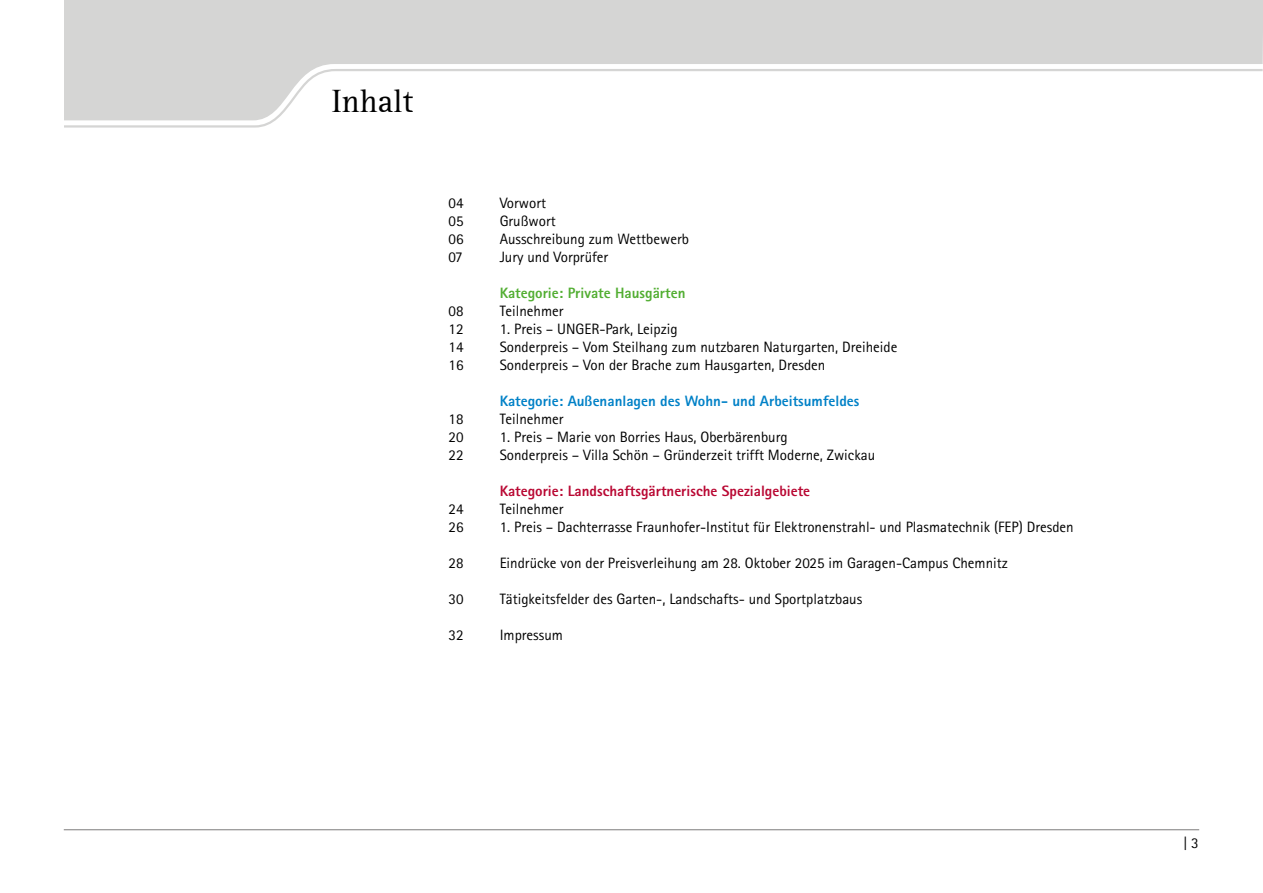
<style>
.page{position:relative;width:1263px;height:893px;background:#fff}
.page>*{position:absolute;margin:0;border:0;box-sizing:border-box;transform-origin:0 0}
.t1{font:33px "Rotis Serif";color:#000}
.t2{font:15px "Rotis Sans Serif";color:#000}
.t3{font:800 15px "Rotis Sans Serif";color:#0081c7}
.t4{font:800 15px "Rotis Sans Serif";color:#b90833}
.t5{font:800 15px "Rotis Sans Serif";color:#52ae32}
</style>
<div class="page">
<hr style="left:64px;top:829px;width:1135px;height:1px;background:#7c7b7b">
<div style="left:64px;top:0;width:1199px;height:68px;background:#d5d5d4"></div>
<svg style="left:64px;top:68px;width:1199px;height:60px"></svg>
<h1 class="t1" style="left:332px;top:82px;width:83px">Inhalt</h1>
<p class="t2" style="left:449px;top:194px;width:16px">04</p>
<p class="t2" style="left:500px;top:194px;width:48px">Vorwort</p>
<p class="t2" style="left:449px;top:212px;width:16px">05</p>
<p class="t2" style="left:500px;top:212px;width:58px">Grußwort</p>
<p class="t2" style="left:449px;top:230px;width:16px">06</p>
<p class="t2" style="left:500px;top:230px;width:191px">Ausschreibung zum Wettbewerb</p>
<p class="t2" style="left:449px;top:248px;width:16px">07</p>
<p class="t2" style="left:500px;top:248px;width:110px">Jury und Vorprüfer</p>
<p class="t5" style="left:500px;top:283px;width:187px">Kategorie: Private Hausgärten</p>
<p class="t2" style="left:449px;top:302px;width:16px">08</p>
<p class="t2" style="left:500px;top:302px;width:65px">Teilnehmer</p>
<p class="t2" style="left:449px;top:320px;width:16px">12</p>
<p class="t2" style="left:500px;top:320px;width:180px">1. Preis – UNGER-Park, Leipzig</p>
<p class="t2" style="left:449px;top:338px;width:16px">14</p>
<p class="t2" style="left:500px;top:338px;width:399px">Sonderpreis – Vom Steilhang zum nutzbaren Naturgarten, Dreiheide</p>
<p class="t2" style="left:449px;top:356px;width:16px">16</p>
<p class="t2" style="left:500px;top:356px;width:327px">Sonderpreis – Von der Brache zum Hausgarten, Dresden</p>
<p class="t3" style="left:500px;top:391px;width:361px">Kategorie: Außenanlagen des Wohn- und Arbeitsumfeldes</p>
<p class="t2" style="left:449px;top:410px;width:16px">18</p>
<p class="t2" style="left:500px;top:410px;width:65px">Teilnehmer</p>
<p class="t2" style="left:449px;top:428px;width:16px">20</p>
<p class="t2" style="left:500px;top:428px;width:289px">1. Preis – Marie von Borries Haus, Oberbärenburg</p>
<p class="t2" style="left:449px;top:446px;width:16px">22</p>
<p class="t2" style="left:500px;top:446px;width:377px">Sonderpreis – Villa Schön – Gründerzeit trifft Moderne, Zwickau</p>
<p class="t4" style="left:500px;top:481px;width:312px">Kategorie: Landschaftsgärtnerische Spezialgebiete</p>
<p class="t2" style="left:449px;top:500px;width:16px">24</p>
<p class="t2" style="left:500px;top:500px;width:65px">Teilnehmer</p>
<p class="t2" style="left:449px;top:518px;width:16px">26</p>
<p class="t2" style="left:500px;top:518px;width:576px">1. Preis – Dachterrasse Fraunhofer-Institut für Elektronenstrahl- und Plasmatechnik (FEP) Dresden</p>
<p class="t2" style="left:449px;top:554px;width:16px">28</p>
<p class="t2" style="left:500px;top:554px;width:510px">Eindrücke von der Preisverleihung am 28. Oktober 2025 im Garagen-Campus Chemnitz</p>
<p class="t2" style="left:449px;top:590px;width:16px">30</p>
<p class="t2" style="left:500px;top:590px;width:364px">Tätigkeitsfelder des Garten-, Landschafts- und Sportplatzbaus</p>
<p class="t2" style="left:449px;top:626px;width:16px">32</p>
<p class="t2" style="left:500px;top:626px;width:65px">Impressum</p>
<p class="t2" style="left:1183px;top:834px;width:17px">| 3</p>
</div>
